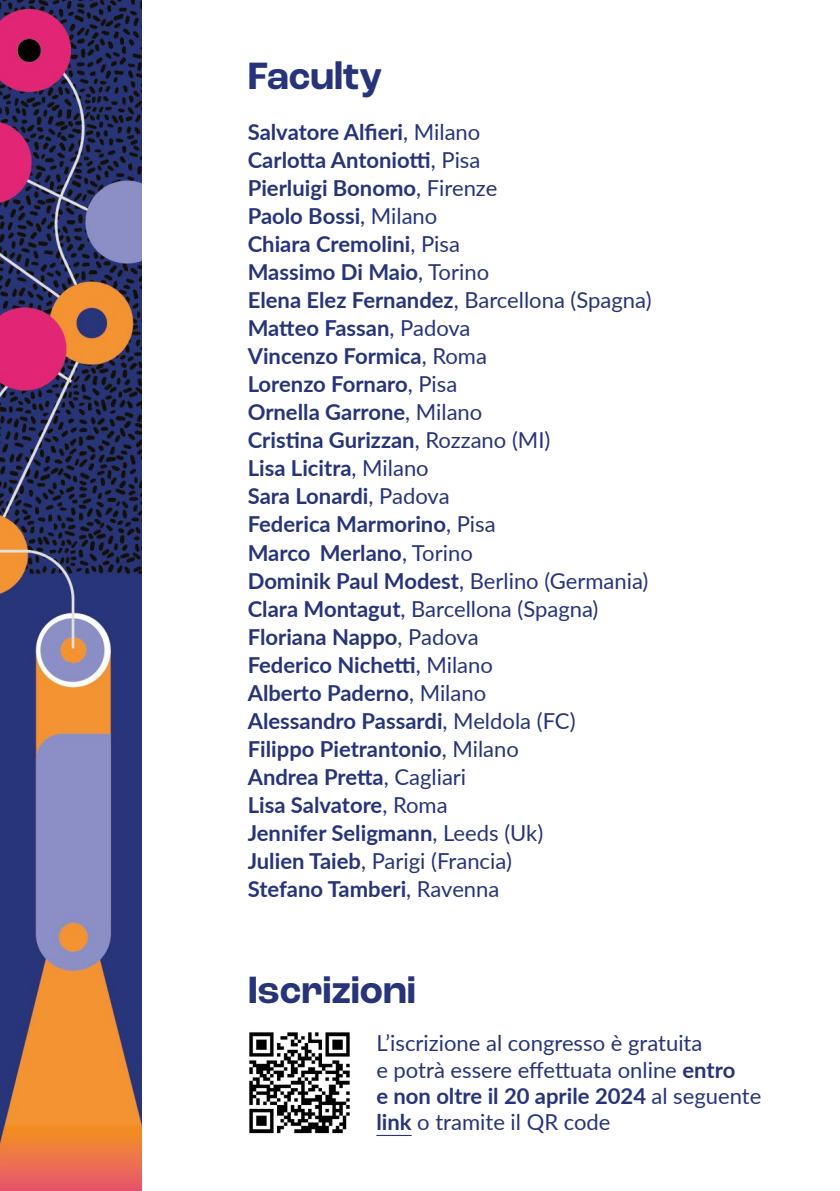
<style>
.page{position:relative;width:840px;height:1191px;background:#fff}
.page>*{position:absolute;margin:0;border:0;box-sizing:border-box;transform-origin:0 0}
.t1{font:700 40px "Roc Grotesk";color:#27347a}
.t2{font:700 22px/28px "Lato";color:#27347a}
.t3{font:22px/26.4px "Lato";color:#27347a}
.s1{font-weight:400}
.s2{font-weight:700}
</style>
<div class="page">
<img style="left:0;top:0;width:142px;height:1191px">
<hr style="left:376px;top:1135px;width:35px;height:1px;background:#27347a">
<img style="left:249px;top:1032px;width:101px;height:102px">
<h1 class="t1" style="left:247px;top:50px;width:136px">Faculty</h1>
<p class="t2" style="left:247px;top:117px;width:405px">Salvatore Alfieri<span class="s1">, Milano<br></span>Carlotta Antoniotti<span class="s1">, Pisa<br></span>Pierluigi Bonomo<span class="s1">, Firenze<br></span>Paolo Bossi<span class="s1">, Milano<br></span>Chiara Cremolini<span class="s1">, Pisa<br></span>Massimo Di Maio<span class="s1">, Torino<br></span>Elena Elez Fernandez<span class="s1">, Barcellona (Spagna)<br></span>Matteo Fassan<span class="s1">, Padova<br></span>Vincenzo Formica<span class="s1">, Roma<br></span>Lorenzo Fornaro<span class="s1">, Pisa<br></span>Ornella Garrone<span class="s1">, Milano<br></span>Cristina Gurizzan<span class="s1">, Rozzano (MI)<br></span>Lisa Licitra<span class="s1">, Milano<br></span>Sara Lonardi<span class="s1">, Padova<br></span>Federica Marmorino<span class="s1">, Pisa<br></span>Marco Merlano<span class="s1">, Torino<br></span>Dominik Paul Modest<span class="s1">, Berlino (Germania)<br></span>Clara Montagut<span class="s1">, Barcellona (Spagna)<br></span>Floriana Nappo<span class="s1">, Padova<br></span>Federico Nichetti<span class="s1">, Milano<br></span>Alberto Paderno<span class="s1">, Milano<br></span>Alessandro Passardi<span class="s1">, Meldola (FC)<br></span>Filippo Pietrantonio<span class="s1">, Milano<br></span>Andrea Pretta<span class="s1">, Cagliari<br></span>Lisa Salvatore<span class="s1">, Roma<br></span>Jennifer Seligmann<span class="s1">, Leeds (Uk)<br></span>Julien Taieb<span class="s1">, Parigi (Francia)<br></span>Stefano Tamberi<span class="s1">, Ravenna</span></p>
<h1 class="t1" style="left:247px;top:965px;width:169px">Iscrizioni</h1>
<p class="t3" style="left:376px;top:1029px;width:386px">L’iscrizione al congresso è gratuita<br>e potrà essere effettuata online <span class="s2">entro<br>e non oltre il 20 aprile 2024</span> al seguente <span class="s2">link</span> o tramite il QR code</p>
</div>
